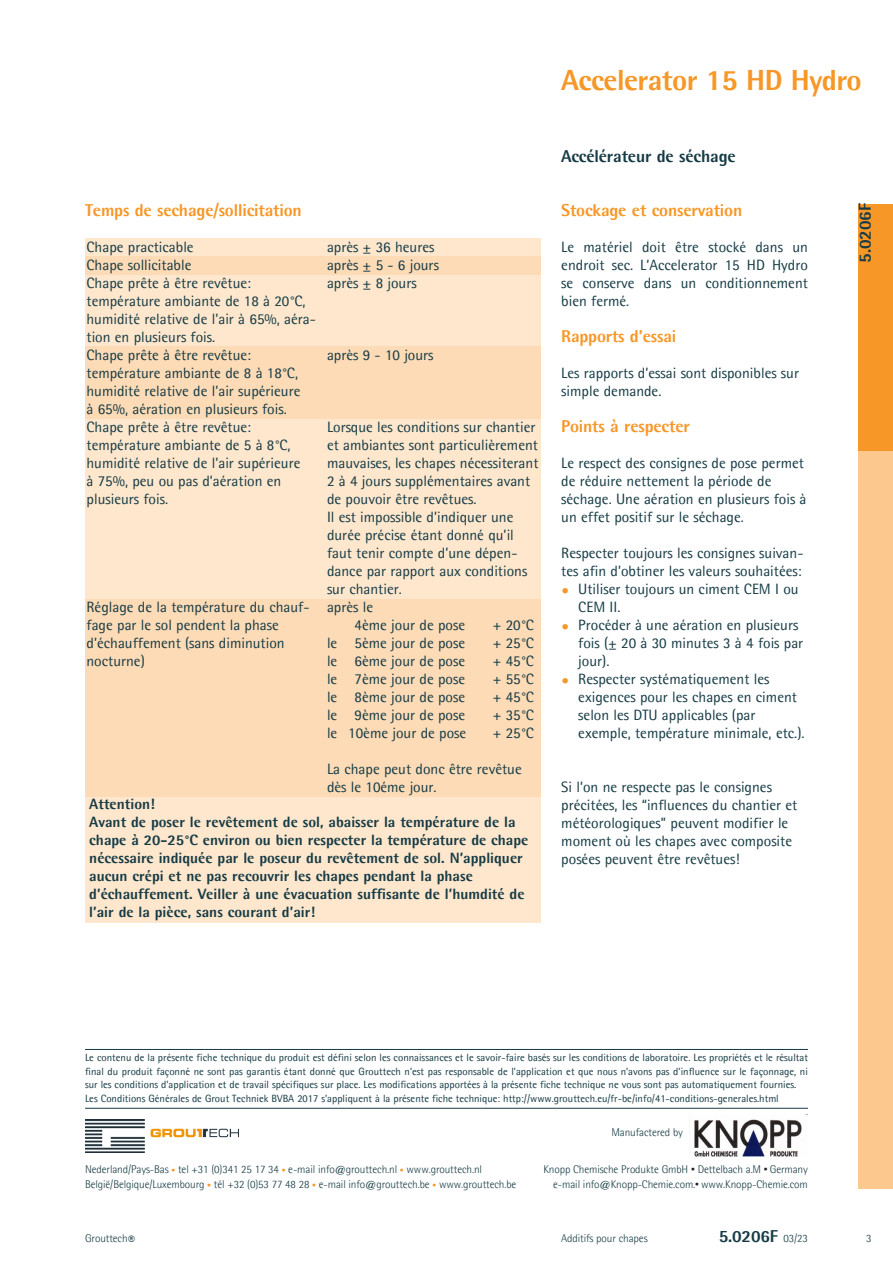
<style>
.page{position:relative;width:893px;height:1263px;background:#fff}
.page>*{position:absolute;margin:0;border:0;box-sizing:border-box;transform-origin:0 0}
.Productnaam{font:800 29.25px "Agfa Rotis Semisans";letter-spacing:-.02em;color:#f79727}
.Kopje{font:800 17.25px "Agfa Rotis Semisans";letter-spacing:-.01em;color:#f79727}
.Productomschrijving{font:800 17.25px "Agfa Rotis Semisans";letter-spacing:-.01em;color:#163b45}
.Productnummer{font:800 17.25px "Agfa Rotis Semisans";letter-spacing:-.01em;color:#163b45}
.Productnummer_zijbal{font:800 17.25px "Agfa Rotis Semisans";letter-spacing:-.01em;color:#163b45}
.Body_matrix_alinea{font:15px/18px "Agfa Rotis Semisans";color:#163b45}
.Body_alinea{font:15px/18px "Agfa Rotis Semisans";color:#163b45}
.Normaal{font:800 15px/18px "Agfa Rotis Semisans";color:#163b45}
.Body_alinea_smalle_k{font:15px/18px "Agfa Rotis Semisans";color:#163b45}
.t1{font:13.5px "Agfa Rotis Semisans";color:#163b45}
.Adresregel{font:300 11.25px "Agfa Rotis Semisans";letter-spacing:-.01em;color:#163b45}
.Soort_product____Gro{font:300 11.25px "Agfa Rotis Semisans";letter-spacing:-.01em;color:#163b45}
.Datum{font:300 11.25px "Agfa Rotis Semisans";color:#163b45}
.Body_alinea-2{font:10.5px/13.5px "Agfa Rotis Semisans";color:#163b45;text-align:justify}
.s1{font-weight:800;color:#f79727}
.s2{font-size:7.95px;color:#f79727}
.s3{font-size:7.95px;color:#231f20}
</style>
<div class="page">
<div style="left:859px;top:204px;width:34px;height:984px;background:#fcc88e"></div>
<div style="left:859px;top:204px;width:34px;height:246px;background:#f79727"></div>
<img style="left:86px;top:1120px;width:152px;height:32px">
<img style="left:694px;top:1114px;width:113px;height:43px">
<div style="left:85px;top:238px;width:455px;height:684px;background:#fee7cd"></div>
<div style="left:85px;top:256px;width:455px;height:18px;background:#fddbb6"></div>
<div style="left:85px;top:599px;width:455px;height:197px;background:#fddbb6"></div>
<div style="left:85px;top:346px;width:455px;height:72px;background:#fddbb6"></div>
<hr style="left:85px;top:1049px;width:723px;height:1px;background:#163b45">
<hr style="left:85px;top:1108px;width:723px;height:1px;background:#163b45">
<p class="Productnaam" style="left:561px;top:62px;width:302px">Accelerator 15 HD Hydro</p>
<p class="Kopje" style="left:85px;top:199px;width:218px">Temps de sechage/sollicitation</p>
<p class="Body_matrix_alinea" style="left:87px;top:238px;width:109px">Chape practicable</p>
<p class="Body_matrix_alinea" style="left:87px;top:256px;width:106px">Chape sollicitable</p>
<p class="Body_matrix_alinea" style="left:87px;top:274px;width:231px">Chape prête à être revêtue: température ambiante de 18 à 20°C, humidité relative de l’air à 65%, aéra&shy;tion en plusieurs fois.</p>
<p class="Body_matrix_alinea" style="left:87px;top:346px;width:215px">Chape prête à être revêtue: température ambiante de 8 à 18°C, humidité relative de l’air supérieure à 65%, aération en plusieurs fois.</p>
<p class="Body_matrix_alinea" style="left:87px;top:418px;width:215px">Chape prête à être revêtue: température ambiante de 5 à 8°C, humidité relative de l’air supérieure à 75%, peu ou pas d’aération en plusieurs fois.</p>
<p class="Body_matrix_alinea" style="left:87px;top:598px;width:224px">Réglage de la température du chauf&shy;fage par le sol pendent la phase d’échauffement (sans diminution nocturne)</p>
<p class="Body_matrix_alinea" style="left:327px;top:238px;width:109px">après ± 36 heures</p>
<p class="Body_matrix_alinea" style="left:327px;top:256px;width:113px">après ± 5 - 6 jours</p>
<p class="Body_matrix_alinea" style="left:327px;top:274px;width:91px">après ± 8 jours</p>
<p class="Body_matrix_alinea" style="left:327px;top:346px;width:108px">après 9 - 10 jours</p>
<p class="Body_matrix_alinea" style="left:327px;top:418px;width:213px">Lorsque les conditions sur chantier et ambiantes sont particulièrement mauvaises, les chapes nécessiterant 2 à 4 jours supplémentaires avant de pouvoir être revêtues.</p>
<p class="Body_matrix_alinea" style="left:327px;top:508px;width:202px">Il est impossible d’indiquer une durée précise étant donné qu’il faut tenir compte d’une dépen&shy;dance par rapport aux conditions sur chantier.</p>
<p class="Body_matrix_alinea" style="left:327px;top:598px;width:48px">après le</p>
<p class="Body_matrix_alinea" style="left:355px;top:616px;width:112px">4ème jour de pose</p>
<p class="Body_matrix_alinea" style="left:493px;top:616px;width:43px">+ 20°C</p>
<p class="Body_matrix_alinea" style="left:327px;top:634px;width:140px">le 5ème jour de pose</p>
<p class="Body_matrix_alinea" style="left:493px;top:634px;width:43px">+ 25°C</p>
<p class="Body_matrix_alinea" style="left:327px;top:652px;width:140px">le 6ème jour de pose</p>
<p class="Body_matrix_alinea" style="left:493px;top:652px;width:43px">+ 45°C</p>
<p class="Body_matrix_alinea" style="left:327px;top:670px;width:140px">le 7ème jour de pose</p>
<p class="Body_matrix_alinea" style="left:493px;top:670px;width:43px">+ 55°C</p>
<p class="Body_matrix_alinea" style="left:327px;top:688px;width:140px">le 8ème jour de pose</p>
<p class="Body_matrix_alinea" style="left:493px;top:688px;width:43px">+ 45°C</p>
<p class="Body_matrix_alinea" style="left:327px;top:706px;width:140px">le 9ème jour de pose</p>
<p class="Body_matrix_alinea" style="left:493px;top:706px;width:43px">+ 35°C</p>
<p class="Body_matrix_alinea" style="left:327px;top:724px;width:141px">le 10ème jour de pose</p>
<p class="Body_matrix_alinea" style="left:493px;top:724px;width:43px">+ 25°C</p>
<p class="Body_matrix_alinea" style="left:327px;top:760px;width:196px">La chape peut donc être revêtue dès le 10éme jour.</p>
<p class="Normaal" style="left:89px;top:795px;width:67px">Attention!</p>
<p class="Normaal" style="left:89px;top:813px;width:441px">Avant de poser le revêtement de sol, abaisser la température de la chape à 20-25°C environ ou bien respecter la température de chape nécessaire indiquée par le poseur du revêtement de sol. N’appliquer aucun crépi et ne pas recouvrir les chapes pendant la phase d’échauffement. Veiller à une évacuation suffisante de l’humdité de l’air de la pièce, sans courant d’air!</p>
<p class="Productomschrijving" style="left:561px;top:145px;width:176px">Accélérateur de séchage</p>
<p class="Kopje" style="left:561px;top:199px;width:182px">Stockage et conservation</p>
<p class="Body_alinea" style="left:561px;top:238px;width:248px;text-align:justify">Le matériel doit être stocké dans un endroit sec. L’Accelerator 15 HD Hydro se conserve dans un conditionnement bien fermé.</p>
<p class="Kopje" style="left:561px;top:325px;width:116px">Rapports d’essai</p>
<p class="Body_alinea" style="left:561px;top:364px;width:239px">Les rapports d’essai sont disponibles sur simple demande.</p>
<p class="Kopje" style="left:561px;top:415px;width:130px">Points à respecter</p>
<p class="Body_alinea_smalle_k" style="left:561px;top:454px;width:247px">Le respect des consignes de pose permet de réduire nettement la période de séchage. Une aération en plusieurs fois à un effet positif sur le séchage.</p>
<p class="Body_alinea_smalle_k" style="left:561px;top:544px;width:244px">Respecter toujours les consignes suivan&shy;tes afin d’obtiner les valeurs souhaitées:</p>
<p class="Body_alinea" style="left:578px;top:580px;width:222px;text-indent:-17px"><span class="s1">•</span> Utiliser toujours un ciment CEM I ou<br>CEM II.</p>
<p class="Body_alinea" style="left:561px;top:616px;width:238px"><span class="s1">•</span> Procéder à une aération en plusieurs</p>
<p class="Body_alinea" style="left:578px;top:634px;width:226px">fois (± 20 à 30 minutes 3 à 4 fois par jour).</p>
<p class="Body_alinea" style="left:578px;top:670px;width:228px;text-indent:-17px"><span class="s1">•</span> Respecter systématiquement les exigences pour les chapes en ciment selon les DTU applicables (par exemple, température minimale, etc.).</p>
<p class="Body_alinea" style="left:561px;top:778px;width:238px">Si l’on ne respecte pas le consignes précitées, les “influences du chantier et météorologiques” peuvent modifier le moment où les chapes avec composite posées peuvent être revêtues!</p>
<p class="Productnummer_zijbal" style="left:854px;top:263px;width:61px;rotate:-90deg">5.0206F</p>
<p class="Body_alinea-2" style="left:85px;top:1051px;width:724px">Le contenu de la présente fiche technique du produit est défini selon les connaissances et le savoir-faire basés sur les conditions de laboratoire. Les propriétés et le résultat final du produit façonné ne sont pas garantis étant donné que Grouttech n’est pas responsable de l’application et que nous n’avons pas d’influence sur le façonnage, ni sur les conditions d’application et de travail spécifiques sur place. Les modifications apportées à la présente fiche technique ne vous sont pas automatiquement fournies.</p>
<p class="Body_alinea-2" style="left:85px;top:1091px;width:695px">Les Conditions Générales de Grout Techniek BVBA 2017 s’appliquent à la présente fiche technique: http://www.grouttech.eu/fr-be/info/41-conditions-generales.html</p>
<p class="Adresregel" style="left:85px;top:1163px;width:398px">Nederland/Pays-Bas <span class="s2">•</span> tel +31 (0)341 25 17 34 <span class="s2">•</span> e-mail info@grouttech.nl <span class="s2">•</span> www.grouttech.nl</p>
<p class="Adresregel" style="left:85px;top:1178px;width:433px">België/Belgique/Luxembourg <span class="s2">•</span> tél +32 (0)53 77 48 28 <span class="s2">•</span> e-mail info@grouttech.be <span class="s2">•</span> www.grouttech.be</p>
<p class="Adresregel" style="left:611px;top:1126px;width:73px">Manufactered by</p>
<p class="Adresregel" style="left:543px;top:1163px;width:266px">Knopp Chemische Produkte GmbH <span class="s3">•</span> Dettelbach a.M <span class="s3">•</span> Germany</p>
<p class="Adresregel" style="left:553px;top:1178px;width:256px">e-mail info@Knopp-Chemie.com.<span class="s3">•</span> www.Knopp-Chemie.com</p>
<p class="Soort_product____Gro" style="left:85px;top:1232px;width:44px">Grouttech</p>
<p class="t1" style="left:128px;top:1233px;width:8px">®</p>
<p class="Soort_product____Gro" style="left:561px;top:1232px;width:88px">Additifs pour chapes</p>
<p class="Productnummer" style="left:719px;top:1225px;width:61px">5.0206F</p>
<p class="Datum" style="left:784px;top:1232px;width:26px">03/23</p>
<p class="Datum" style="left:866px;top:1232px;width:7px">3</p>
</div>
